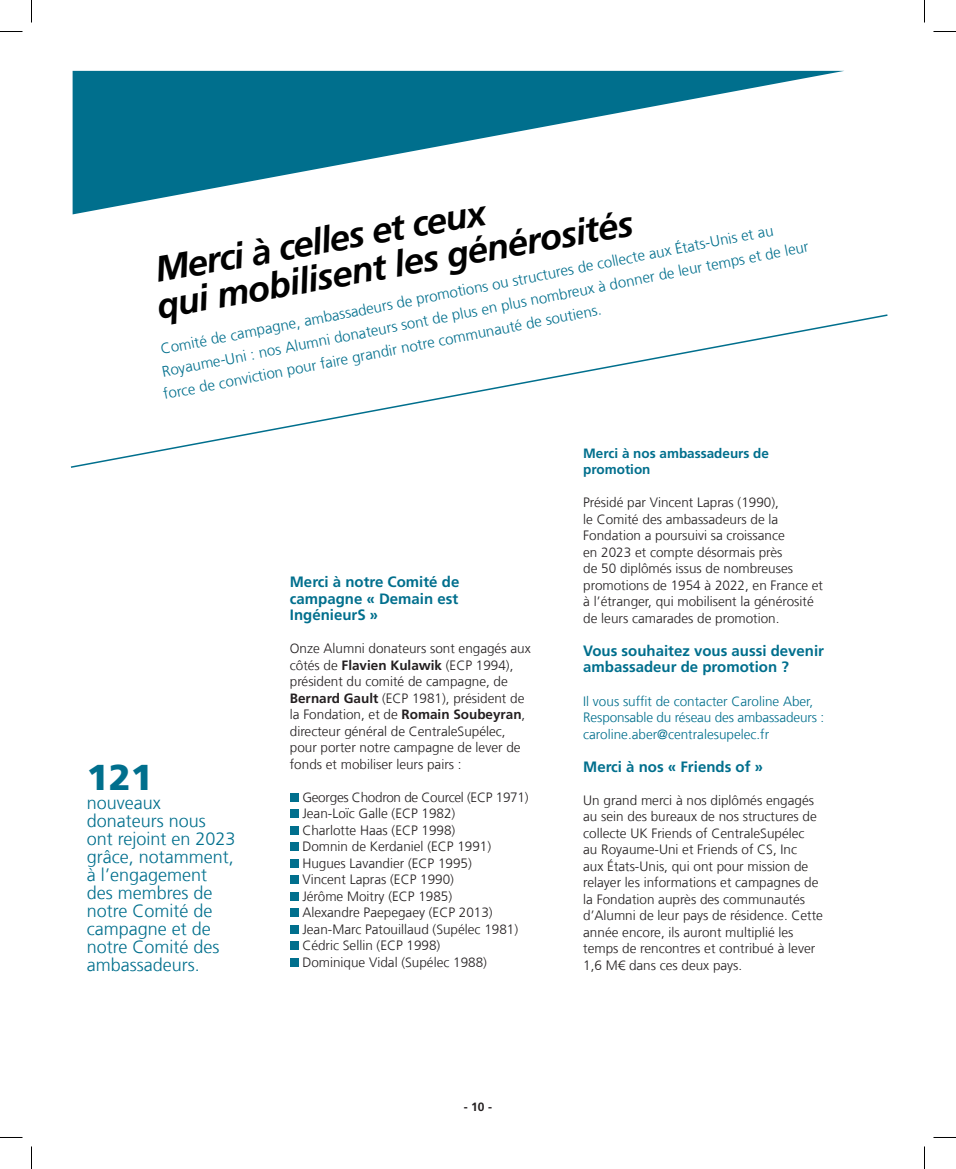
<style>
.page{position:relative;width:956px;height:1169px;background:#fff}
.page>*{position:absolute;margin:0;border:0;box-sizing:border-box;transform-origin:0 0}
.t1{font:italic 700 36px/36px "Frutiger LT Com";color:#000}
.t2{font:900 36px "Frutiger LT Com";color:#006f8d}
.t3{font:300 18px/18px "Frutiger LT Com";color:#006f8d}
.t4{font:300 15px/22.5px "Frutiger LT Com";color:#006f8d}
.t5{font:700 15px/16.5px "Frutiger LT Com";color:#006f8d;text-align:justify}
.t6{font:300 13.5px/16.5px "Frutiger LT Com";color:#231f20}
.t7{font:300 13.5px/16.5px "Frutiger LT Com";color:#006f8d}
.t8{font:700 13.5px/16.5px "Frutiger LT Com";color:#006f8d}
.t9{font:700 12px "Frutiger LT Com";color:#231f20}
.s1{font-weight:700}
</style>
<div class="page">
<svg style="left:73px;top:71px;width:771px;height:143px"></svg>
<svg style="left:70px;top:314px;width:818px;height:154px"></svg>
<div style="left:290px;top:793px;width:9px;height:8px;background:#006f8d"></div>
<div style="left:290px;top:809px;width:9px;height:9px;background:#006f8d"></div>
<div style="left:290px;top:826px;width:9px;height:8px;background:#006f8d"></div>
<div style="left:290px;top:842px;width:9px;height:9px;background:#006f8d"></div>
<div style="left:290px;top:859px;width:9px;height:8px;background:#006f8d"></div>
<div style="left:290px;top:875px;width:9px;height:9px;background:#006f8d"></div>
<div style="left:290px;top:892px;width:9px;height:8px;background:#006f8d"></div>
<div style="left:290px;top:908px;width:9px;height:9px;background:#006f8d"></div>
<div style="left:290px;top:925px;width:9px;height:8px;background:#006f8d"></div>
<div style="left:290px;top:941px;width:9px;height:9px;background:#006f8d"></div>
<div style="left:290px;top:958px;width:9px;height:8px;background:#006f8d"></div>
<svg style="left:0;top:31px;width:22px;height:1px"></svg>
<svg style="left:933px;top:31px;width:23px;height:1px"></svg>
<svg style="left:0;top:1137px;width:22px;height:1px"></svg>
<svg style="left:933px;top:1137px;width:23px;height:1px"></svg>
<svg style="left:31px;top:0;width:1px;height:23px"></svg>
<svg style="left:31px;top:1146px;width:1px;height:23px"></svg>
<svg style="left:924px;top:0;width:1px;height:23px"></svg>
<svg style="left:924px;top:1146px;width:1px;height:23px"></svg>
<h1 class="t1" style="left:148px;top:253px;width:484px;rotate:-10deg">Merci à celles et ceux<br>qui mobilisent les générosités</h1>
<p class="t4" style="left:153px;top:339px;width:663px;text-indent:6px;rotate:-11deg">Comité de campagne, ambassadeurs de promotions ou structures de collecte aux États-Unis et au<br>Royaume-Uni : nos Alumni donateurs sont de plus en plus nombreux à donner de leur temps et de leur force de conviction pour faire grandir notre communauté de soutiens.</p>
<h1 class="t2" style="left:87px;top:755px;width:68px">121</h1>
<h2 class="t3" style="left:87px;top:793px;width:150px">nouveaux donateurs nous ont rejoint en 2023 grâce, notamment, à l’engagement des membres de notre Comité de campagne et de notre Comité des ambassadeurs.</h2>
<p class="t5" style="left:290px;top:574px;width:171px">Merci à notre Comité de campagne « Demain est IngénieurS »</p>
<p class="t6" style="left:290px;top:640px;width:242px">Onze Alumni donateurs sont engagés aux côtés de <span class="s1">Flavien Kulawik</span> (ECP 1994), président du comité de campagne, de <span class="s1">Bernard Gault</span> (ECP 1981), président de la Fondation, et de <span class="s1">Romain Soubeyran</span>, directeur général de CentraleSupélec, pour porter notre campagne de lever de fonds et mobiliser leurs pairs :</p>
<p class="t6" style="left:302px;top:789px;width:228px">Georges Chodron de Courcel (ECP 1971)<br>Jean-Loïc Galle (ECP 1982)<br>Charlotte Haas (ECP 1998)<br>Domnin de Kerdaniel (ECP 1991)<br>Hugues Lavandier (ECP 1995)<br>Vincent Lapras (ECP 1990)<br>Jérôme Moitry (ECP 1985)<br>Alexandre Paepegaey (ECP 2013)<br>Jean-Marc Patouillaud (Supélec 1981)<br>Cédric Sellin (ECP 1998)<br>Dominique Vidal (Supélec 1988)</p>
<p class="t9" style="left:464px;top:1099px;width:30px">- 10 -</p>
<p class="t8" style="left:583px;top:445px;width:187px">Merci à nos ambassadeurs de promotion</p>
<p class="t6" style="left:583px;top:494px;width:241px">Présidé par Vincent Lapras (1990),<br>le Comité des ambassadeurs de la Fondation a poursuivi sa croissance<br>en 2023 et compte désormais près<br>de 50 diplômés issus de nombreuses promotions de 1954 à 2022, en France et à l’étranger, qui mobilisent la générosité de leurs camarades de promotion.</p>
<p class="t5" style="left:583px;top:642px;width:242px">Vous souhaitez vous aussi devenir ambassadeur de promotion ?</p>
<p class="t7" style="left:583px;top:692px;width:242px">Il vous suffit de contacter Caroline Aber,<br>Responsable du réseau des ambassadeurs : caroline.aber@centralesupelec.fr</p>
<p class="t5" style="left:583px;top:758px;width:181px">Merci à nos « Friends of »</p>
<p class="t6" style="left:583px;top:791px;width:241px">Un grand merci à nos diplômés engagés au sein des bureaux de nos structures de collecte UK Friends of CentraleSupélec<br>au Royaume-Uni et Friends of CS, Inc<br>aux États-Unis, qui ont pour mission de relayer les informations et campagnes de la Fondation auprès des communautés d’Alumni de leur pays de résidence. Cette année encore, ils auront multiplié les temps de rencontres et contribué à lever 1,6 M€ dans ces deux pays.</p>
</div>
